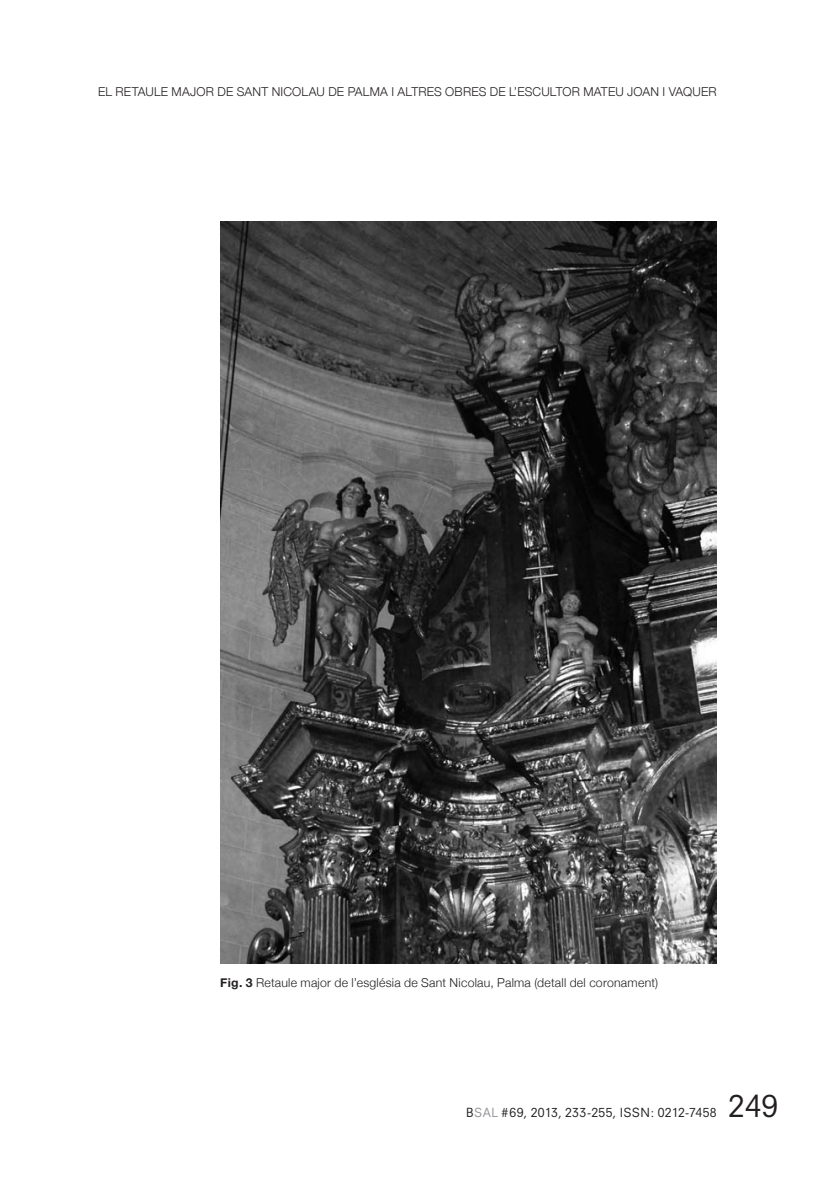
<style>
.page{position:relative;width:838px;height:1185px;background:#fff}
.page>*{position:absolute;margin:0;border:0;box-sizing:border-box;transform-origin:0 0}
.t1{font:29.75px "Neuzeit S";color:#231f20}
.t2{font:300 12.25px "Helvetica Neue";letter-spacing:.02em;color:#231f20}
.t3{font:12.25px "Neuzeit S";letter-spacing:.03em;color:#231f20}
.s1{font-weight:700}
.s2{color:#939598}
</style>
<div class="page">
<img style="left:220px;top:222px;width:496px;height:741px">
<p class="t2" style="left:98px;top:82px;width:620px">EL RETAULE MAJOR DE SANT NICOLAU DE PALMA I ALTRES OBRES DE L’ESCULTOR MATEU JOAN I VAQUER</p>
<p class="t2" style="left:220px;top:973px;width:439px"><span class="s1">Fig. 3</span> Retaule major de l’església de Sant Nicolau, Palma (detall del coronament)</p>
<p class="t3" style="left:466px;top:1104px;width:252px">B<span class="s2">SAL</span> #69, 2013, 233-255, ISSN: 0212-7458</p>
<h1 class="t1" style="left:728px;top:1087px;width:51px">249</h1>
</div>
